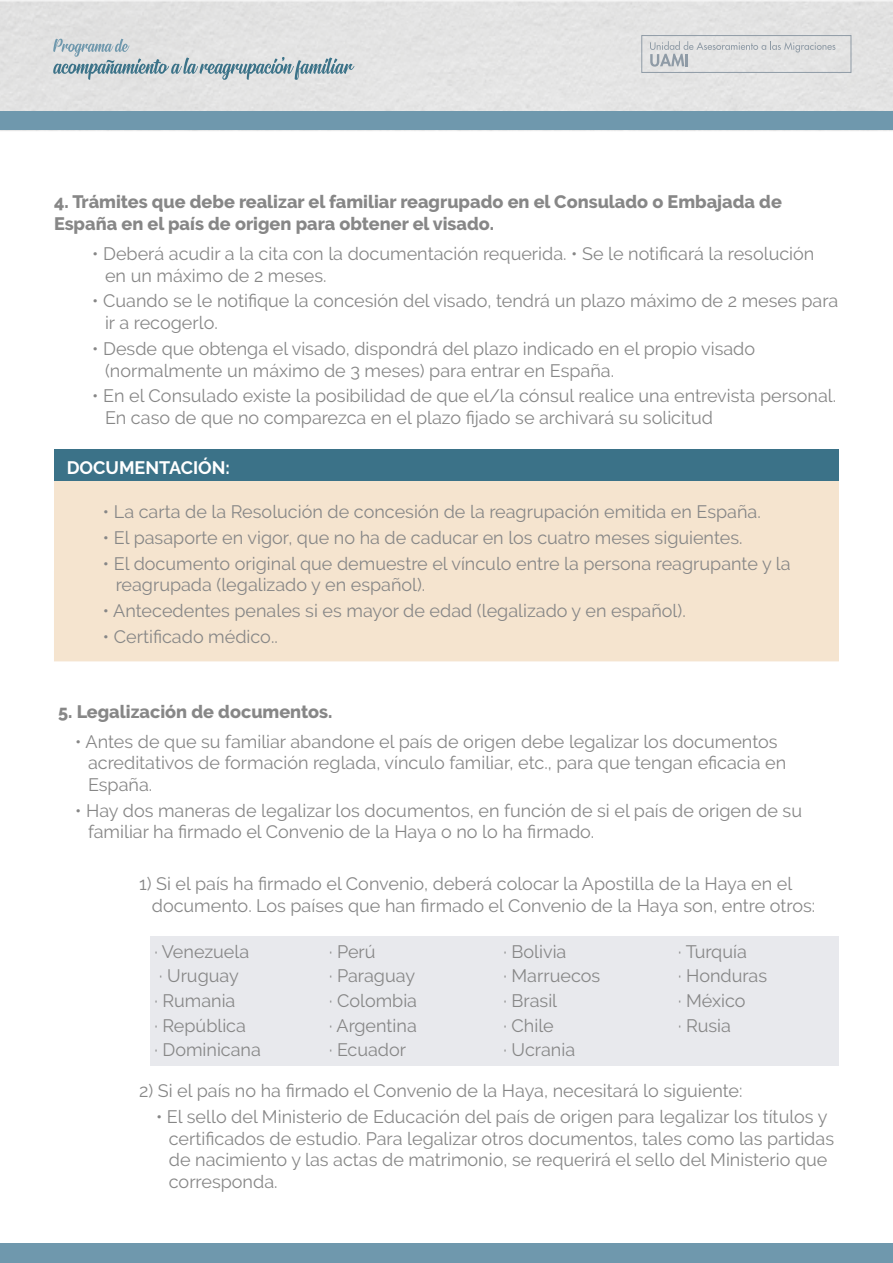
<style>
.page{position:relative;width:893px;height:1263px;background:#fff}
.page>*{position:absolute;margin:0;border:0;box-sizing:border-box;transform-origin:0 0}
.t1{font:18px/24.6px "Raleway";color:#878787}
.t2{font:800 18px/21.6px "Raleway";color:#878787}
.t3{font:700 18px "Raleway";color:#fff}
</style>
<div class="page">
<div style="left:0;top:111px;width:893px;height:19px;background:#6f98ad"></div>
<div style="left:0;top:1243px;width:893px;height:20px;background:#6f98ad"></div>
<svg style="left:53px;top:39px;width:301px;height:41px;background:#c6cfd3"></svg>
<svg style="left:650px;top:41px;width:185px;height:26px;background:#d8d9da"></svg>
<div style="left:641px;top:35px;width:210px;height:38px;border:1px solid #8f9ba6"></div>
<div style="left:54px;top:450px;width:785px;height:211px;background:#f5e4cf"></div>
<div style="left:54px;top:450px;width:785px;height:31px;background:#3b7288"></div>
<div style="left:150px;top:936px;width:689px;height:130px;background:#e8e9ed"></div>
<p class="t2" style="left:54px;top:191px;width:729px">4. Trámites que debe realizar el familiar reagrupado en el Consulado o Embajada de<br>España en el país de origen para obtener el visado.</p>
<p class="t1" style="left:105px;top:243px;width:711px;line-height:21.6px;text-indent:-13px">• Deberá acudir a la cita con la documentación requerida. • Se le notificará la resolución en un máximo de 2 meses.</p>
<p class="t1" style="left:105px;top:290px;width:735px;line-height:21.6px;text-indent:-13px">• Cuando se le notifique la concesión del visado, tendrá un plazo máximo de 2 meses para ir a recogerlo.</p>
<p class="t1" style="left:105px;top:338px;width:652px;line-height:21.6px;text-indent:-13px">• Desde que obtenga el visado, dispondrá del plazo indicado en el propio visado (normalmente un máximo de 3 meses) para entrar en España.</p>
<p class="t1" style="left:105px;top:385px;width:733px;line-height:21.6px;text-indent:-13px">• En el Consulado existe la posibilidad de que el/la cónsul realice una entrevista personal.<br>En caso de que no comparezca en el plazo fijado se archivará su solicitud</p>
<p class="t3" style="left:67px;top:458px;width:165px">DOCUMENTACIÓN:</p>
<p class="t1" style="left:103px;top:499px;width:659px">• La carta de la Resolución de concesión de la reagrupación emitida en España.</p>
<p class="t1" style="left:103px;top:525px;width:641px">• El pasaporte en vigor, que no ha de caducar en los cuatro meses siguientes.</p>
<p class="t1" style="left:116px;top:552px;width:676px;line-height:21.6px;text-indent:-13px">• El documento original que demuestre el vínculo entre la persona reagrupante y la reagrupada (legalizado y en español).</p>
<p class="t1" style="left:103px;top:598px;width:584px">• Antecedentes penales si es mayor de edad (legalizado y en español).</p>
<p class="t1" style="left:103px;top:624px;width:176px">• Certificado médico..</p>
<p class="t2" style="left:58px;top:700px;width:276px">5. Legalización de documentos.</p>
<p class="t1" style="left:88px;top:730px;width:700px;line-height:21.6px;text-indent:-13px">• Antes de que su familiar abandone el país de origen debe legalizar los documentos acreditativos de formación reglada, vínculo familiar, etc., para que tengan eficacia en<br>España.</p>
<p class="t1" style="left:88px;top:799px;width:715px;line-height:21.6px;text-indent:-13px">• Hay dos maneras de legalizar los documentos, en función de si el país de origen de su familiar ha firmado el Convenio de la Haya o no lo ha firmado.</p>
<p class="t1" style="left:152px;top:873px;width:665px;line-height:21.6px;text-indent:-13px">1) Si el país ha firmado el Convenio, deberá colocar la Apostilla de la Haya en el documento. Los países que han firmado el Convenio de la Haya son, entre otros:</p>
<p class="t1" style="left:154px;top:939px;width:108px">· Venezuela<br>· Uruguay<br>· Rumania<br>· República<br>· Dominicana</p>
<p class="t1" style="left:329px;top:939px;width:90px">· Perú<br>· Paraguay · Colombia · Argentina · Ecuador</p>
<p class="t1" style="left:504px;top:939px;width:98px">· Bolivia<br>· Marruecos · Brasil<br>· Chile<br>· Ucrania</p>
<p class="t1" style="left:678px;top:939px;width:91px">· Turquía<br>· Honduras · México<br>· Rusia</p>
<p class="t1" style="left:139px;top:1078px;width:605px">2) Si el país no ha firmado el Convenio de la Haya, necesitará lo siguiente:</p>
<p class="t1" style="left:169px;top:1106px;width:667px;line-height:21.6px;text-indent:-13px">• El sello del Ministerio de Educación del país de origen para legalizar los títulos y certificados de estudio. Para legalizar otros documentos, tales como las partidas de nacimiento y las actas de matrimonio, se requerirá el sello del Ministerio que corresponda.</p>
</div>
